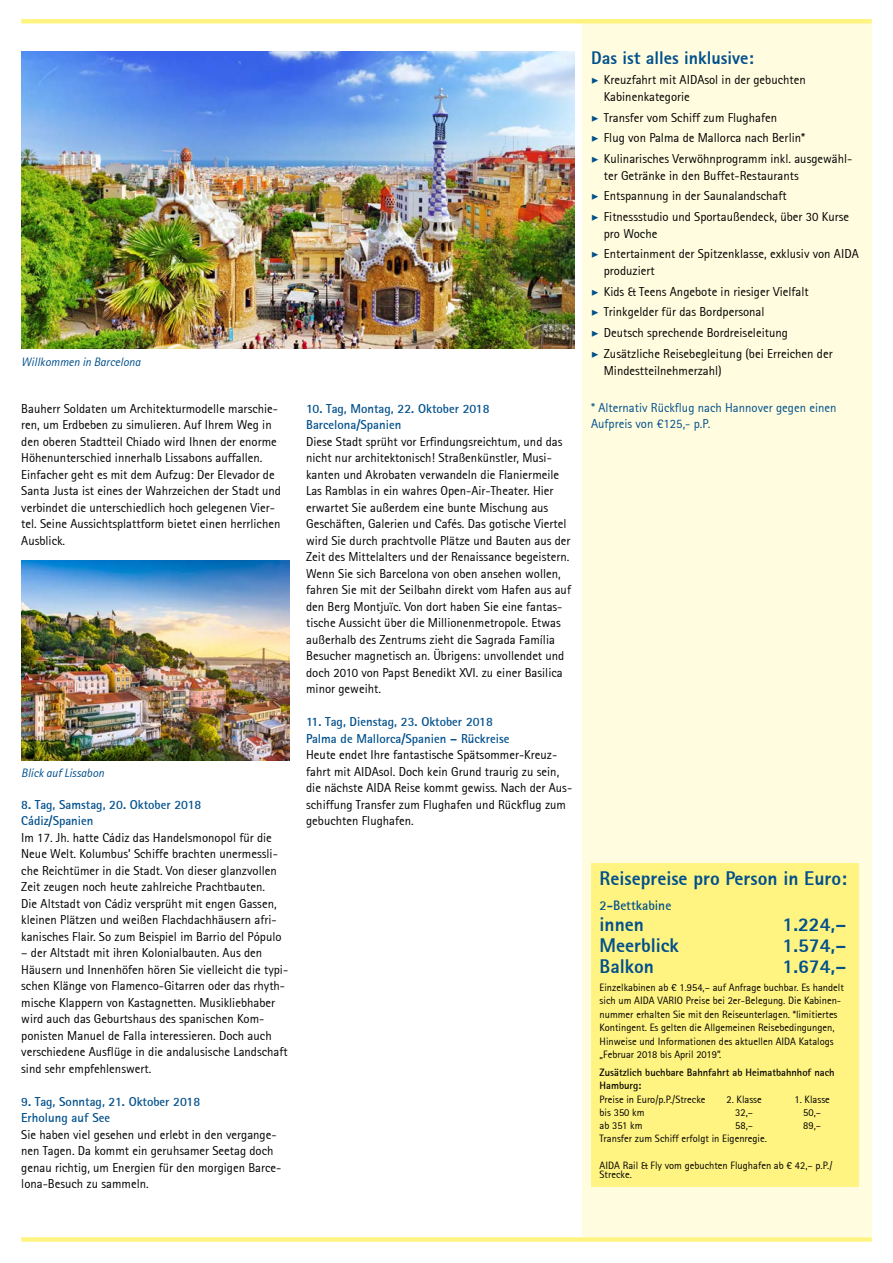
<style>
.page{position:relative;width:893px;height:1263px;background:#fff}
.page>*{position:absolute;margin:0;border:0;box-sizing:border-box;transform-origin:0 0}
.t1{font:800 19.5px "Rotis Sans Serif";color:#00508c}
.t2{font:800 18px "Rotis Sans Serif";color:#00508c}
.t3{font:700 13.5px "Rotis Sans Serif";color:#00508c}
.t4{font:12.75px/16.5px "Rotis Sans Serif";color:#000}
.t5{font:700 12.75px/16.5px "Rotis Sans Serif";color:#00508c}
.t6{font:12.75px/16.5px "Rotis Sans Serif";color:#00508c}
.t7{font:italic 12px "Rotis Sans Serif";color:#00508c}
.t8{font:10.5px/13.5px "Rotis Sans Serif";color:#000}
.t9{font:700 10.5px/13.5px "Rotis Sans Serif";color:#000}
.s1{font-family:"Minion Pro";font-weight:700;font-style:italic;color:#00508c}
</style>
<div class="page">
<div style="left:583px;top:24px;width:289px;height:1213px;background:#fffcdf"></div>
<div style="left:21px;top:19px;width:851px;height:5px;background:#fff482"></div>
<div style="left:21px;top:1237px;width:851px;height:5px;background:#fff482"></div>
<div style="left:591px;top:863px;width:268px;height:323px;background:#fff482"></div>
<img style="left:21px;top:51px;width:553px;height:298px">
<img style="left:21px;top:561px;width:268px;height:199px">
<p class="t7" style="left:21px;top:354px;width:121px">Willkommen in Barcelona</p>
<p class="t4" style="left:21px;top:400px;width:261px">Bauherr Soldaten um Architekturmodelle marschie&shy;ren, um Erdbeben zu simulieren. Auf Ihrem Weg in den oberen Stadtteil Chiado wird Ihnen der enorme Höhenunterschied innerhalb Lissabons auffallen.<br>Einfacher geht es mit dem Aufzug: Der Elevador de Santa Justa ist eines der Wahrzeichen der Stadt und verbindet die unterschiedlich hoch gelegenen Vier&shy;tel. Seine Aussichtsplattform bietet einen herrlichen Ausblick.</p>
<p class="t7" style="left:21px;top:766px;width:84px">Blick auf Lissabon</p>
<p class="t5" style="left:21px;top:796px;width:182px">8. Tag, Samstag, 20. Oktober 2018<br>Cádiz/Spanien</p>
<p class="t4" style="left:21px;top:829px;width:262px">Im 17. Jh. hatte Cádiz das Handelsmonopol für die Neue Welt. Kolumbus’ Schiffe brachten unermessli&shy;che Reichtümer in die Stadt. Von dieser glanzvollen Zeit zeugen noch heute zahlreiche Prachtbauten.<br>Die Altstadt von Cádiz versprüht mit engen Gassen, kleinen Plätzen und weißen Flachdachhäusern afri&shy;kanisches Flair. So zum Beispiel im Barrio del Pópulo</p>
<p class="t4" style="left:21px;top:945px;width:268px">– der Altstadt mit ihren Kolonialbauten. Aus den Häusern und Innenhöfen hören Sie vielleicht die typi&shy;schen Klänge von Flamenco-Gitarren oder das rhyth&shy;mische Klappern von Kastagnetten. Musikliebhaber wird auch das Geburtshaus des spanischen Kom&shy;ponisten Manuel de Falla interessieren. Doch auch verschiedene Ausflüge in die andalusische Landschaft sind sehr empfehlenswert.</p>
<p class="t5" style="left:21px;top:1093px;width:180px">9. Tag, Sonntag, 21. Oktober 2018<br>Erholung auf See</p>
<p class="t4" style="left:21px;top:1126px;width:262px">Sie haben viel gesehen und erlebt in den vergange&shy;nen Tagen. Da kommt ein geruhsamer Seetag doch genau richtig, um Energien für den morgigen Barce&shy;lona-Besuch zu sammeln.</p>
<p class="t5" style="left:306px;top:400px;width:185px">10. Tag, Montag, 22. Oktober 2018<br>Barcelona/Spanien</p>
<p class="t4" style="left:306px;top:433px;width:266px">Diese Stadt sprüht vor Erfindungsreichtum, und das nicht nur architektonisch! Straßenkünstler, Musi&shy;kanten und Akrobaten verwandeln die Flaniermeile Las Ramblas in ein wahres Open-Air-Theater. Hier erwartet Sie außerdem eine bunte Mischung aus Geschäften, Galerien und Cafés. Das gotische Viertel wird Sie durch prachtvolle Plätze und Bauten aus der Zeit des Mittelalters und der Renaissance begeistern.<br>Wenn Sie sich Barcelona von oben ansehen wollen, fahren Sie mit der Seilbahn direkt vom Hafen aus auf den Berg Montjuïc. Von dort haben Sie eine fantas&shy;tische Aussicht über die Millionenmetropole. Etwas außerhalb des Zentrums zieht die Sagrada Família Besucher magnetisch an. Übrigens: unvollendet und doch 2010 von Papst Benedikt XVI. zu einer Basilica minor geweiht.</p>
<p class="t5" style="left:306px;top:714px;width:205px">11. Tag, Dienstag, 23. Oktober 2018<br>Palma de Mallorca/Spanien – Rückreise</p>
<p class="t4" style="left:306px;top:747px;width:268px">Heute endet Ihre fantastische Spätsommer-Kreuz&shy;fahrt mit AIDAsol. Doch kein Grund traurig zu sein, die nächste AIDA Reise kommt gewiss. Nach der Aus&shy;schiffung Transfer zum Flughafen und Rückflug zum gebuchten Flughafen.</p>
<h2 class="t2" style="left:591px;top:46px;width:164px">Das ist alles inklusive:</h2>
<p class="t4" style="left:604px;top:72px;width:204px;text-indent:-13px"><span class="s1">▶</span> Kreuzfahrt mit AIDAsol in der gebuchten<br>Kabinenkategorie</p>
<p class="t4" style="left:591px;top:107px;width:263px;line-height:20.7px"><span class="s1">▶</span> Transfer vom Schiff zum Flughafen<br><span class="s1">▶</span> Flug von Palma de Mallorca nach Berlin*<br><span class="s1">▶</span> Kulinarisches Verwöhnprogramm inkl. ausgewähl-</p>
<p class="t4" style="left:591px;top:165px;width:260px;line-height:20.7px;text-indent:13px">ter Getränke in den Buffet-Restaurants<br><span class="s1">▶</span> Entspannung in der Saunalandschaft<br><span class="s1">▶</span> Fitnessstudio und Sportaußendeck, über 30 Kurse</p>
<p class="t4" style="left:591px;top:223px;width:269px;line-height:20.7px;text-indent:13px">pro Woche<br><span class="s1">▶</span> Entertainment der Spitzenklasse, exklusiv von AIDA</p>
<p class="t4" style="left:591px;top:260px;width:243px;line-height:20.7px;text-indent:13px">produziert<br><span class="s1">▶</span> Kids &amp; Teens Angebote in riesiger Vielfalt<br><span class="s1">▶</span> Trinkgelder für das Bordpersonal<br><span class="s1">▶</span> Deutsch sprechende Bordreiseleitung<br><span class="s1">▶</span> Zusätzliche Reisebegleitung (bei Erreichen der</p>
<p class="t4" style="left:604px;top:362px;width:120px">Mindestteilnehmerzahl)</p>
<p class="t6" style="left:591px;top:399px;width:247px">* Alternativ Rückflug nach Hannover gegen einen<br>Aufpreis von €125,- p.P.</p>
<h1 class="t1" style="left:600px;top:866px;width:249px">Reisepreise pro Person in Euro:</h1>
<p class="t3" style="left:600px;top:897px;width:73px">2-Bettkabine</p>
<h1 class="t1" style="left:600px;top:912px;width:46px">innen</h1>
<h1 class="t1" style="left:783px;top:912px;width:65px">1.224,–</h1>
<h1 class="t1" style="left:600px;top:933px;width:81px">Meerblick</h1>
<h1 class="t1" style="left:783px;top:933px;width:65px">1.574,–</h1>
<h1 class="t1" style="left:600px;top:954px;width:56px">Balkon</h1>
<h1 class="t1" style="left:783px;top:954px;width:65px">1.674,–</h1>
<p class="t8" style="left:600px;top:980px;width:246px">Einzelkabinen ab € 1.954,– auf Anfrage buchbar. Es handelt sich um AIDA VARIO Preise bei 2er-Belegung. Die Kabinen&shy;nummer erhalten Sie mit den Reiseunterlagen. *limitiertes Kontingent. Es gelten die Allgemeinen Reisebedingungen, Hinweise und Informationen des aktuellen AIDA Katalogs „Februar 2018 bis April 2019”.</p>
<p class="t9" style="left:600px;top:1065px;width:237px">Zusätzlich buchbare Bahnfahrt ab Heimatbahnhof nach<br>Hamburg:</p>
<p class="t8" style="left:600px;top:1092px;width:107px">Preise in Euro/p.P./Strecke</p>
<p class="t8" style="left:726px;top:1092px;width:37px">2. Klasse</p>
<p class="t8" style="left:794px;top:1092px;width:37px">1. Klasse</p>
<p class="t8" style="left:600px;top:1105px;width:46px">bis 350 km</p>
<p class="t8" style="left:735px;top:1105px;width:19px">32,–</p>
<p class="t8" style="left:803px;top:1105px;width:19px">50,–</p>
<p class="t8" style="left:600px;top:1119px;width:44px">ab 351 km</p>
<p class="t8" style="left:735px;top:1119px;width:19px">58,–</p>
<p class="t8" style="left:803px;top:1119px;width:19px">89,–</p>
<p class="t8" style="left:600px;top:1132px;width:169px">Transfer zum Schiff erfolgt in Eigenregie.</p>
<p class="t8" style="left:600px;top:1161px;width:234px;line-height:9px">AIDA Rail &amp; Fly vom gebuchten Flughafen ab € 42,– p.P./<br>Strecke.</p>
</div>
